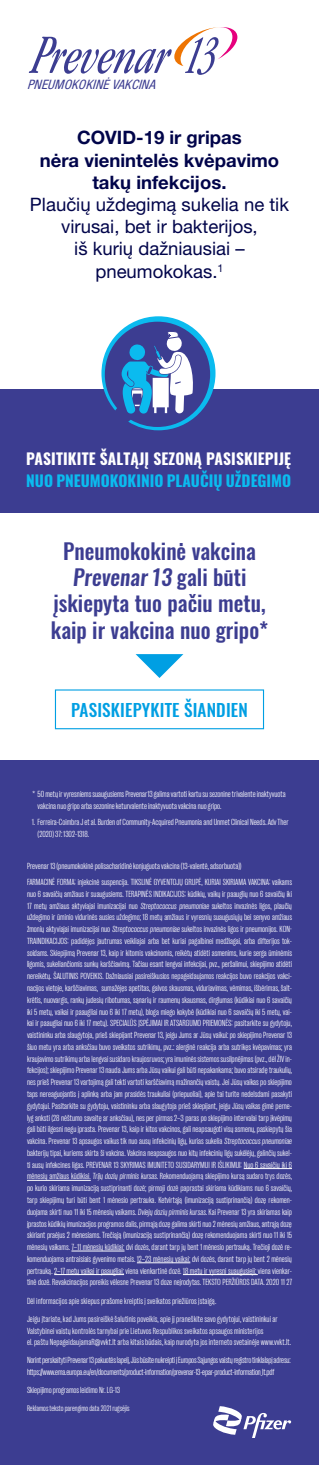
<style>
.page{position:relative;width:319px;height:1465px;background:#fff}
.page>*{position:absolute;margin:0;border:0;box-sizing:border-box;transform-origin:0 0}
.t1{font:500 21.75px/26.1px "Oswald";color:#3c3d91;text-align:center}
.t2{font:18.52px/22.2px "Helvetica Neue LT Pro";color:#00044a;text-align:center}
.t3{font:700 18.52px/22.2px "Helvetica Neue LT Pro";color:#00044a;text-align:center}
.t4{font:500 17.25px "Oswald";letter-spacing:.01em;color:#009fe3}
.t5{font:700 15.45px "Oswald";letter-spacing:.01em;color:#fff}
.t6{font:700 15.45px "Oswald";color:#0bbbef}
.t7{font:italic condensed 12.98px "Helvetica Neue LT Pro";letter-spacing:.02em;color:#3c3d91}
.t8{font:300 condensed 9px/11.8px "Right Grotesk";color:#fff}
.t9{font:300 condensed 9px/11.8px "Right Grotesk";letter-spacing:-.02em;color:#fff}
.t10{font:300 condensed 8.25px "Right Grotesk";color:#fff}
</style>
<div class="page">
<div style="left:0;top:760px;width:319px;height:705px;background:#3c3d91"></div>
<hr style="left:244px;top:1168px;width:48px;height:1px;background:#fff">
<hr style="left:27px;top:1180px;width:64px;height:1px;background:#fff">
<hr style="left:71px;top:1251px;width:54px;height:1px;background:#fff">
<hr style="left:137px;top:1262px;width:53px;height:1px;background:#fff">
<hr style="left:54px;top:1274px;width:70px;height:1px;background:#fff">
<hr style="left:183px;top:1274px;width:75px;height:1px;background:#fff">
<svg style="left:29px;top:27px;width:209px;height:48px"></svg>
<svg style="left:213px;top:1406px;width:78px;height:32px"></svg>
<div style="left:0;top:390px;width:319px;height:123px;background:#3c3d91"></div>
<svg style="left:101px;top:316px;width:114px;height:114px"></svg>
<div style="left:55px;top:689px;width:209px;height:40px;border:1px solid #009fe3"></div>
<svg style="left:136px;top:654px;width:47px;height:24px"></svg>
<h3 class="t7" style="left:27px;top:77px;width:131px">PNEUMOKOKINĖ VAKCINA</h3>
<h2 class="t3" style="left:40px;top:126px;width:241px">COVID-19 ir gripas<br>nėra vienintelės kvėpavimo takų infekcijos.</h2>
<h2 class="t2" style="left:30px;top:193px;width:260px">Plaučių uždegimą sukelia ne tik virusai, bet ir bakterijos,<br>iš kurių dažniausiai – pneumokokas.<sup>1</sup></h2>
<h3 class="t5" style="left:26px;top:447px;width:266px">PASITIKITE ŠALTĄJĮ SEZONĄ PASISKIEPIJĘ</h3>
<h3 class="t6" style="left:26px;top:470px;width:266px">NUO PNEUMOKOKINIO PLAUČIŲ UŽDEGIMO</h3>
<h1 class="t1" style="left:51px;top:539px;width:219px">Pneumokokinė vakcina<br>Prevenar13 gali būti įskiepyta tuo pačiu metu, kaip ir vakcina nuo gripo*</h1>
<h3 class="t4" style="left:71px;top:698px;width:178px">PASISKIEPYKITE ŠIANDIEN</h3>
<p class="t8" style="left:38px;top:788px;width:249px;line-height:12px;text-indent:-5px">* 50 metų ir vyresniems suaugusiems Prevenar13 galima vartoti kartu su sezonine trivalente inaktyvuota vakcina nuo gripo arba sezonine keturvalente inaktyvuota vakcina nuo gripo.</p>
<p class="t8" style="left:38px;top:816px;width:252px;line-height:12px;text-indent:-6px">1. Ferreira-Coimbra J et al. Burden of Community-Acquired Pneumonia and Unmet Clinical Needs. Adv Ther (2020) 37: 1302-1318.</p>
<p class="t8" style="left:27px;top:858px;width:266px;line-height:16px">Prevenar 13 (pneumokokinė polisacharidinė konjuguota vakcina (13-valentė, adsorbuota))<br>FARMACINĖ FORMA: injekcinė suspencija. TIKSLINĖ GYVENTOJŲ GRUPĖ, KURIAI SKIRIAMA VAKCINA: vaikams</p>
<p class="t8" style="left:27px;top:888px;width:267px;text-align:justify">nuo 6 savaičių amžiaus ir suaugusiems. TERAPINĖS INDIKACIJOS: kūdikių, vaikų ir paauglių nuo 6 savaičių iki 17 metų amžiaus aktyviajai imunizacijai nuo Streptococcus pneumoniae sukeltos invazinės ligos, plaučių uždegimo ir ūminio vidurinės ausies uždegimo; 18 metų amžiaus ir vyresnių suaugusiųjų bei senyvo amžiaus žmonių aktyviajai imunizacijai nuo Streptococcus pneumoniae sukeltos invazinės ligos ir pneumonijos. KON-TRAINDIKACIJOS: padidėjęs jautrumas veikliajai arba bet kuriai pagalbinei medžiagai, arba difterijos tok&shy;soidams. Skiepijimą Prevenar 13, kaip ir kitomis vakcinomis, reikėtų atidėti asmenims, kurie serga ūminėmis ligomis, sukeliančiomis sunkų karščiavimą. Tačiau esant lengvai infekcijai, pvz., peršalimui, skiepijimo atidėti nereikėtų. ŠALUTINIS POVEIKIS. Dažniausiai pasireiškusios nepageidaujamos reakcijos buvo reakcijos vakci&shy;nacijos vietoje, karščiavimas, sumažėjęs apetitas, galvos skausmas, viduriavimas, vėmimas, išbėrimas, šalt&shy;krėtis, nuovargis, rankų judesių ribotumas, sąnarių ir raumenų skausmas, dirglumas (kūdikiai nuo 6 savaičių iki 5 metų, vaikai ir paaugliai nuo 6 iki 17 metų), bloga miego kokybė (kūdikiai nuo 6 savaičių iki 5 metų, vai&shy;kai ir paaugliai nuo 6 iki 17 metų). SPECIALŪS ĮSPĖJIMAI IR ATSARGUMO PRIEMONĖS: pasitarkite su gydytoju, vaistininku arba slaugytoja, prieš skiepijant Prevenar 13, jeigu Jums ar Jūsų vaikui: po skiepijimo Prevenar 13 šiuo metu yra arba anksčiau buvo sveikatos sutrikimų, pvz.: alerginė reakcija arba sutrikęs kvėpavimas; yra kraujavimo sutrikimų arba lengvai susidaro kraujosruvos; yra imuninės sistemos susilpnėjimas (pvz., dėl ŽIV in&shy;fekcijos); skiepijimo Prevenar 13 nauda Jums arba Jūsų vaikui gali būti nepakankama; buvo atsiradę traukulių, nes prieš Prevenar 13 vartojimą gali tekti vartoti karščiavimą mažinančių vaistų. Jei Jūsų vaikas po skiepijimo taps nereaguojantis į aplinką arba jam prasidės traukuliai (priepuoliai), apie tai turite nedelsdami pasakyti gydytojui. Pasitarkite su gydytoju, vaistininku arba slaugytoja prieš skiepijant, jeigu Jūsų vaikas gimė perne&shy;lyg anksti (28 nėštumo savaitę ar anksčiau), nes per pirmas 2–3 paras po skiepijimo intervalai tarp įkvėpimų gali būti ilgesni negu įprasta. Prevenar 13, kaip ir kitos vakcinos, gali neapsaugoti visų asmenų, paskiepytų šia vakcina. Prevenar 13 apsaugos vaikus tik nuo ausų infekcinių ligų, kurias sukelia Streptococcus pneumoniae bakterijų tipai, kuriems skirta ši vakcina. Vakcina neapsaugos nuo kitų infekcinių ligų sukėlėjų, galinčių sukel&shy;ti ausų infekcines ligas. PREVENAR 13 SKYRIMAS IMUNITETO SUSIDARYMUI IR IŠLIKIMUI: Nuo 6 savaičių iki 6 mėnesių amžiaus kūdikiai. Trijų dozių pirminis kursas. Rekomenduojamą skiepijimo kursą sudaro trys dozės, po kurio skiriama imunizaciją sustiprinanti dozė; pirmoji dozė paprastai skiriama kūdikiams nuo 6 savaičių, tarp skiepijimų turi būti bent 1 mėnesio pertrauka. Ketvirtąją (imunizaciją sustiprinančią) dozę rekomen&shy;duojama skirti nuo 11 iki 15 mėnesių vaikams. Dviejų dozių pirminis kursas. Kai Prevenar 13 yra skiriamas kaip įprastos kūdikių imunizacijos programos dalis, pirmąją dozę galima skirti nuo 2 mėnesių amžiaus, antrąją dozę skiriant praėjus 2 mėnesiams. Trečiąją (imunizaciją sustiprinančią) dozę rekomenduojama skirti nuo 11 iki 15 mėnesių vaikams. 7–11 mėnesių kūdikiai: dvi dozės, darant tarp jų bent 1 mėnesio pertrauką. Trečioji dozė re&shy;komenduojama antraisiais gyvenimo metais. 12–23 mėnesių vaikai: dvi dozės, darant tarp jų bent 2 mėnesių pertrauką. 2–17 metų vaikai ir paaugliai: viena vienkartinė dozė. 18 metų ir vyresni suaugusieji: viena vienkar&shy;tinė dozė. Revakcinacijos poreikis vėlesne Prevenar 13 doze neįrodytas. TEKSTO PERŽIŪROS DATA. 2020 11 27</p>
<p class="t8" style="left:27px;top:1291px;width:252px;line-height:18.1px">Dėl informacijos apie skiepus prašome kreiptis į sveikatos priežiūros įstaigą.<br>Jeigu įtariate, kad Jums pasireiškė šalutinis poveikis, apie jį praneškite savo gydytojui, vaistininkui ar</p>
<p class="t8" style="left:27px;top:1324px;width:266px">Valstybinei vaistų kontrolės tarnybai prie Lietuvos Respublikos sveikatos apsaugos ministerijos<br>el. paštu NepageidaujamaR@vvkt.lt arba kitais būdais, kaip nurodyta jos interneto svetainėje www.vvkt.lt.</p>
<p class="t9" style="left:27px;top:1354px;width:265px">Norint perskaityti Prevenar 13 pakuotės lapelį, Jūs būsite nukreipti į Europos Sąjungos vaistų registro tinklalapį adresu: https://www.ema.europa.eu/en/documents/product-information/prevenar-13-epar-product-information_lt.pdf</p>
<p class="t8" style="left:27px;top:1384px;width:95px">Skiepijimo programos leidimo Nr. LG-13</p>
<p class="t10" style="left:27px;top:1404px;width:104px">Reklamos teksto parengimo data 2021 rugsėjis</p>
</div>
